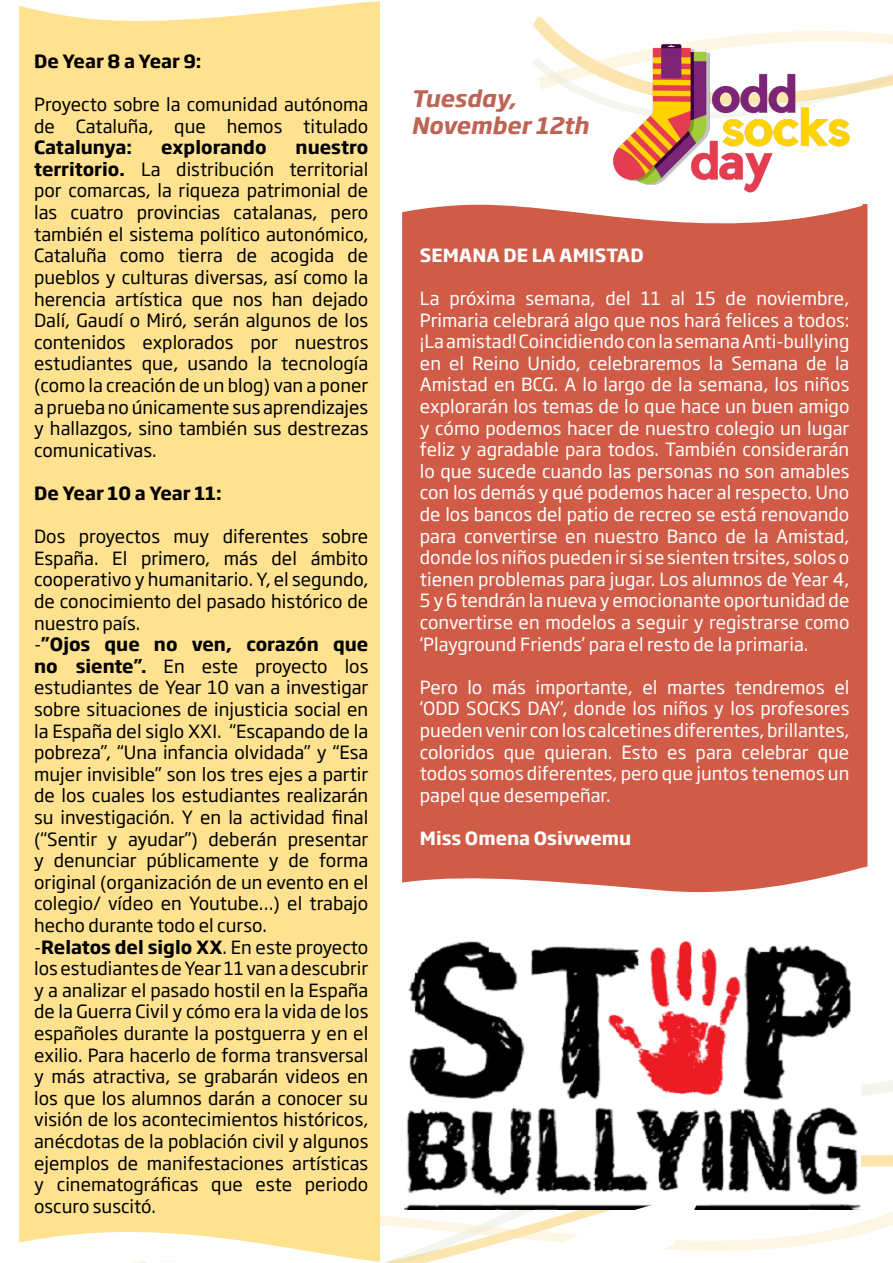
<style>
.page{position:relative;width:893px;height:1263px;background:#fff}
.page>*{position:absolute;margin:0;border:0;box-sizing:border-box;transform-origin:0 0}
.t1{font:italic 700 22.5px "Soho Gothic Pro";color:#bd6454}
.t2{font:18px/21.6px "Soho Gothic Pro";color:#000001;text-align:justify}
.t3{font:18px/21.6px "Soho Gothic Pro";color:#fff;text-align:justify}
.t4{font:700 18px "Soho Gothic Pro";color:#000001}
.t5{font:700 18px "Soho Gothic Pro";color:#fff}
.s1{font-weight:700}
</style>
<div class="page">
<div style="left:402px;top:204px;width:465px;height:695px;background:#d05b47;border:2px solid #d05b47"></div>
<svg style="left:19px;top:676px;width:1px;height:141px"></svg>
<svg style="left:19px;top:948px;width:1px;height:127px"></svg>
<svg style="left:402px;top:204px;width:464px;height:91px"></svg>
<svg style="left:402px;top:865px;width:466px;height:77px"></svg>
<svg style="left:703px;top:1080px;width:190px;height:171px"></svg>
<img style="left:407px;top:942px;width:454px;height:268px">
<img style="left:613px;top:122px;width:237px;height:71px">
<div style="left:20px;top:0;width:360px;height:1262px;background:#fee28f"></div>
<svg style="left:19px;top:0;width:874px;height:122px"></svg>
<svg style="left:19px;top:1189px;width:684px;height:74px"></svg>
<p class="t4" style="left:34px;top:47px;width:169px">De Year 8 a Year 9:</p>
<p class="t2" style="left:34px;top:93px;width:336px">Proyecto sobre la comunidad autónoma de Cataluña, que hemos titulado <span class="s1">Catalunya:</span></p>
<p class="t4" style="left:161px;top:133px;width:107px">explorando</p>
<p class="t2" style="left:34px;top:136px;width:336px;text-indent:261px"><span class="s1">nuestro territorio.</span> La distribución territorial por comarcas, la riqueza patrimonial de las cuatro provincias catalanas, pero también el sistema político autonómico, Cataluña como tierra de acogida de pueblos y culturas diversas, así como la herencia artística que nos han dejado Dalí, Gaudí o Miró, serán algunos de los contenidos explorados por nuestros estudiantes que, usando la tecnología (como la creación de un blog) van a poner a prueba no únicamente sus aprendizajes y hallazgos, sino también sus destrezas comunicativas.</p>
<p class="t4" style="left:34px;top:479px;width:189px">De Year 10 a Year 11:</p>
<p class="t2" style="left:34px;top:525px;width:336px">Dos proyectos muy diferentes sobre España. El primero, más del ámbito cooperativo y humanitario. Y, el segundo, de conocimiento del pasado histórico de nuestro país.</p>
<p class="t2" style="left:34px;top:633px;width:336px">-<span class="s1">”Ojos que no ven, corazón que no siente”.</span> En este proyecto los estudiantes de Year 10 van a investigar sobre situaciones de injusticia social en la España del siglo XXI. “Escapando de la pobreza”, “Una infancia olvidada” y “Esa mujer invisible” son los tres ejes a partir de los cuales los estudiantes realizarán su investigación. Y en la actividad final (“Sentir y ayudar”) deberán presentar y denunciar públicamente y de forma original (organización de un evento en el colegio/ vídeo en Youtube…) el trabajo hecho durante todo el curso.</p>
<p class="t2" style="left:34px;top:935px;width:336px">-<span class="s1">Relatos del siglo XX</span>. En este proyecto los estudiantes de Year 11 van a descubrir y a analizar el pasado hostil en la España de la Guerra Civil y cómo era la vida de los españoles durante la postguerra y en el exilio. Para hacerlo de forma transversal y más atractiva, se grabarán videos en los que los alumnos darán a conocer su visión de los acontecimientos históricos, anécdotas de la población civil y algunos ejemplos de manifestaciones artísticas y cinematográficas que este periodo oscuro suscitó.</p>
<p class="t1" style="left:411px;top:81px;width:107px">Tuesday,</p>
<p class="t1" style="left:411px;top:108px;width:179px">November 12th</p>
<p class="t5" style="left:420px;top:241px;width:225px">SEMANA DE LA AMISTAD</p>
<p class="t3" style="left:420px;top:286px;width:431px">La próxima semana, del 11 al 15 de noviembre, Primaria celebrará algo que nos hará felices a todos: ¡La amistad! Coincidiendo con la semana Anti-bullying en el Reino Unido, celebraremos la Semana de la Amistad en BCG. A lo largo de la semana, los niños explorarán los temas de lo que hace un buen amigo y cómo podemos hacer de nuestro colegio un lugar feliz y agradable para todos. También considerarán lo que sucede cuando las personas no son amables con los demás y qué podemos hacer al respecto. Uno de los bancos del patio de recreo se está renovando para convertirse en nuestro Banco de la Amistad, donde los niños pueden ir si se sienten trsites, solos o tienen problemas para jugar. Los alumnos de Year 4, 5 y 6 tendrán la nueva y emocionante oportunidad de convertirse en modelos a seguir y registrarse como ‘Playground Friends’ para el resto de la primaria.</p>
<p class="t3" style="left:420px;top:675px;width:431px">Pero lo más importante, el martes tendremos el ‘ODD SOCKS DAY’, donde los niños y los profesores pueden venir con los calcetines diferentes, brillantes, coloridos que quieran. Esto es para celebrar que todos somos diferentes, pero que juntos tenemos un papel que desempeñar.</p>
<p class="t5" style="left:420px;top:824px;width:213px">Miss Omena Osivwemu</p>
</div>
